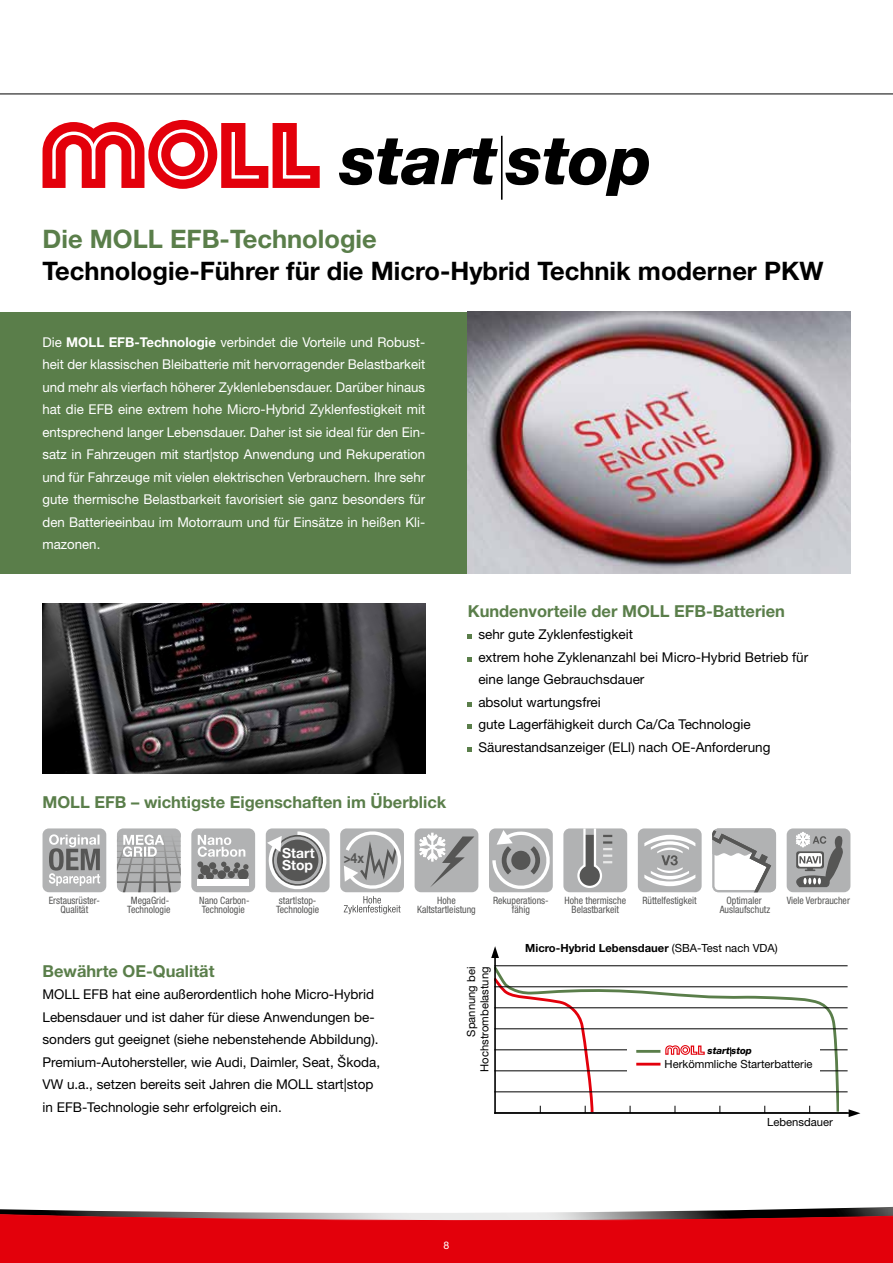
<style>
.page{position:relative;width:893px;height:1263px;background:#fff}
.page>*{position:absolute;margin:0;border:0;box-sizing:border-box;transform-origin:0 0}
.t1{font:italic 800 67.65px "Helvetica Neue LT Std";letter-spacing:-.005em;color:#000}
.t2{font:700 25.5px "Helvetica Neue LT Std";color:#000}
.t3{font:700 25.5px "Helvetica Neue LT Std";color:#5a7e4a}
.t4{font:700 16.5px "Helvetica Neue LT Std";color:#5a7e4a}
.t5{font:700 13.95px/11.7px "Helvetica Neue LT Std";color:#fff}
.t6{font:700 13.95px "Helvetica Neue LT Std";color:#565655;scale:.83 1}
.t7{font:13.5px/22.5px "Helvetica Neue LT Std";color:#fff;text-align:justify}
.t8{font:13.5px/22.5px "Helvetica Neue LT Std";color:#000}
.t9{font:11.25px/13.5px "Helvetica Neue LT Std";color:#000;text-align:right}
.t10{font:700 11.25px "Helvetica Neue LT Std";color:#000}
.t11{font:10.5px "Helvetica Neue LT Std";color:#fff}
.t12{font:condensed 10.2px/9px "Helvetica Neue LT Std";color:#565655;text-align:center}
.t13{font:italic 800 9.6px "Helvetica Neue LT Std";letter-spacing:-.005em;color:#000}
.s1{font-weight:700}
.s2{font-weight:400}
</style>
<div class="page">
<div style="left:0;top:312px;width:850px;height:261px;background:#5a7e4a"></div>
<img style="left:468px;top:312px;width:382px;height:261px">
<svg style="left:0;top:1206px;width:893px;height:57px;background:#d8262f"></svg>
<hr style="left:0;top:94px;width:893px;height:1px;background:#000">
<hr style="left:501px;top:136px;width:2px;height:64px;background:#000">
<svg style="left:43px;top:120px;width:277px;height:69px"></svg>
<svg style="left:468px;top:635px;width:4px;height:4px"></svg>
<svg style="left:468px;top:657px;width:4px;height:5px"></svg>
<svg style="left:468px;top:702px;width:4px;height:5px"></svg>
<svg style="left:468px;top:725px;width:4px;height:4px"></svg>
<svg style="left:468px;top:747px;width:4px;height:5px"></svg>
<svg style="left:496px;top:966px;width:343px;height:146px"></svg>
<hr style="left:494px;top:956px;width:2px;height:158px;background:#000">
<hr style="left:494px;top:1112px;width:360px;height:2px;background:#000">
<hr style="left:494px;top:1091px;width:354px;height:1px;background:#000">
<hr style="left:494px;top:1070px;width:354px;height:1px;background:#000">
<hr style="left:494px;top:1049px;width:354px;height:1px;background:#000">
<hr style="left:494px;top:1028px;width:354px;height:1px;background:#000">
<hr style="left:494px;top:1007px;width:354px;height:1px;background:#000">
<hr style="left:494px;top:986px;width:354px;height:1px;background:#000">
<hr style="left:494px;top:965px;width:354px;height:1px;background:#000">
<svg style="left:491px;top:946px;width:8px;height:12px"></svg>
<svg style="left:849px;top:1109px;width:11px;height:8px"></svg>
<svg style="left:494px;top:975px;width:101px;height:138px"></svg>
<div style="left:627px;top:1043px;width:193px;height:29px;background:#fff"></div>
<hr style="left:636px;top:1050px;width:24px;height:3px;background:#5a7e4a">
<hr style="left:636px;top:1063px;width:24px;height:2px;background:#e3000b">
<svg style="left:665px;top:1045px;width:40px;height:10px"></svg>
<img style="left:42px;top:603px;width:383px;height:171px">
<div style="left:266px;top:828px;width:64px;height:64px;background:#b1b2b3;border-radius:6px"></div>
<svg style="left:267px;top:830px;width:60px;height:63px"></svg>
<div style="left:191px;top:828px;width:64px;height:64px;background:#b1b2b3;border-radius:6px"></div>
<div style="left:198px;top:879px;width:51px;height:7px;background:#fff"></div>
<svg style="left:197px;top:835px;width:52px;height:45px"></svg>
<div style="left:117px;top:828px;width:64px;height:64px;background:#b1b2b3;border-radius:6px"></div>
<svg style="left:117px;top:833px;width:64px;height:60px"></svg>
<div style="left:43px;top:828px;width:63px;height:64px;background:#b1b2b3;border-radius:6px"></div>
<svg style="left:49px;top:834px;width:51px;height:52px"></svg>
<div style="left:415px;top:828px;width:63px;height:64px;background:#b1b2b3;border-radius:6px"></div>
<svg style="left:419px;top:832px;width:55px;height:61px"></svg>
<div style="left:489px;top:828px;width:64px;height:64px;background:#b1b2b3;border-radius:6px"></div>
<svg style="left:491px;top:830px;width:59px;height:63px"></svg>
<div style="left:563px;top:828px;width:64px;height:64px;background:#b1b2b3;border-radius:6px"></div>
<svg style="left:576px;top:828px;width:36px;height:60px"></svg>
<div style="left:638px;top:828px;width:64px;height:64px;background:#b1b2b3;border-radius:6px"></div>
<svg style="left:644px;top:835px;width:51px;height:51px"></svg>
<div style="left:712px;top:828px;width:64px;height:64px;border:2px solid #b1b2b3;border-radius:5px"></div>
<svg style="left:712px;top:828px;width:61px;height:65px"></svg>
<div style="left:787px;top:828px;width:63px;height:64px;background:#b1b2b3;border-radius:6px"></div>
<svg style="left:792px;top:832px;width:52px;height:61px"></svg>
<div style="left:340px;top:828px;width:64px;height:64px;background:#b1b2b3;border-radius:6px"></div>
<svg style="left:343px;top:828px;width:61px;height:86px"></svg>
<h1 class="t1" style="left:340px;top:120px;width:314px">start stop</h1>
<h2 class="t3" style="left:43px;top:223px;width:336px">Die MOLL EFB-Technologie</h2>
<h2 class="t2" style="left:43px;top:255px;width:782px">Technologie-Führer für die Micro-Hybrid Technik moderner PKW</h2>
<p class="t7" style="left:43px;top:330px;width:384px">Die <span class="s1">MOLL EFB-Technologie</span> verbindet die Vorteile und Robust&shy;heit der klassischen Bleibatterie mit hervorragender Belastbarkeit und mehr als vierfach höherer Zyklenlebensdauer. Darüber hinaus hat die EFB eine extrem hohe Micro-Hybrid Zyklenfestigkeit mit entsprechend langer Lebensdauer. Daher ist sie ideal für den Ein&shy;satz in Fahrzeugen mit start|stop Anwendung und Rekuperation und für Fahrzeuge mit vielen elektrischen Verbrauchern. Ihre sehr gute thermische Belastbarkeit favorisiert sie ganz besonders für den Batterieeinbau im Motorraum und für Einsätze in heißen Kli&shy;mazonen.</p>
<p class="t4" style="left:43px;top:792px;width:405px">MOLL EFB – wichtigste Eigenschaften im Überblick</p>
<p class="t4" style="left:468px;top:600px;width:319px">Kundenvorteile der MOLL EFB-Batterien</p>
<p class="t8" style="left:478px;top:623px;width:331px">sehr gute Zyklenfestigkeit<br>extrem hohe Zyklenanzahl bei Micro-Hybrid Betrieb für eine lange Gebrauchsdauer<br>absolut wartungsfrei<br>gute Lagerfähigkeit durch Ca/Ca Technologie Säurestandsanzeiger (ELI) nach OE-Anforderung</p>
<p class="t5" style="left:282px;top:847px;width:34px">Start<br>Stop</p>
<p class="t12" style="left:276px;top:895px;width:45px;text-align:left">start|stop-<br>Technologie</p>
<p class="t6" style="left:344px;top:850px;width:26px">&gt;4x</p>
<p class="t12" style="left:49px;top:895px;width:53px">Erstausrüster-<br>Qualität</p>
<p class="t12" style="left:417px;top:895px;width:60px">Hohe<br>Kaltstartleistung</p>
<p class="t12" style="left:493px;top:895px;width:57px">Rekuperations&shy;fähig</p>
<p class="t12" style="left:565px;top:895px;width:63px">Hohe thermische<br>Belastbarkeit</p>
<p class="t12" style="left:642px;top:895px;width:56px">Rüttelfestigkeit</p>
<p class="t12" style="left:720px;top:895px;width:52px">Optimaler<br>Auslaufschutz</p>
<p class="t12" style="left:787px;top:895px;width:65px">Viele Verbraucher</p>
<p class="t12" style="left:127px;top:895px;width:45px">MegaGrid-<br>Technologie</p>
<p class="t12" style="left:199px;top:895px;width:52px;text-align:left">Nano Carbon-<br>Technologie</p>
<p class="t4" style="left:43px;top:960px;width:173px">Bewährte OE-Qualität</p>
<p class="t8" style="left:43px;top:983px;width:339px">MOLL EFB hat eine außerordentlich hohe Micro-Hybrid Lebensdauer und ist daher für diese Anwendungen be&shy;sonders gut geeignet (siehe nebenstehende Abbildung).<br>Premium-Autohersteller, wie Audi, Daimler, Seat, Škoda, VW u.a., setzen bereits seit Jahren die MOLL start|stop in EFB-Technologie sehr erfolgreich ein.</p>
<p class="t9" style="left:464px;top:1072px;width:107px;rotate:-90deg">Spannung bei<br>Hochstrombelastung</p>
<p class="t10" style="left:525px;top:941px;width:254px">Micro-Hybrid Lebensdauer <span class="s2">(SBA-Test nach VDA)</span></p>
<p class="t13" style="left:708px;top:1045px;width:46px">start stop</p>
<p class="t9" style="left:665px;top:1057px;width:149px">Herkömmliche Starterbatterie</p>
<p class="t9" style="left:767px;top:1115px;width:67px">Lebensdauer</p>
<p class="t11" style="left:444px;top:1239px;width:7px">8</p>
</div>
